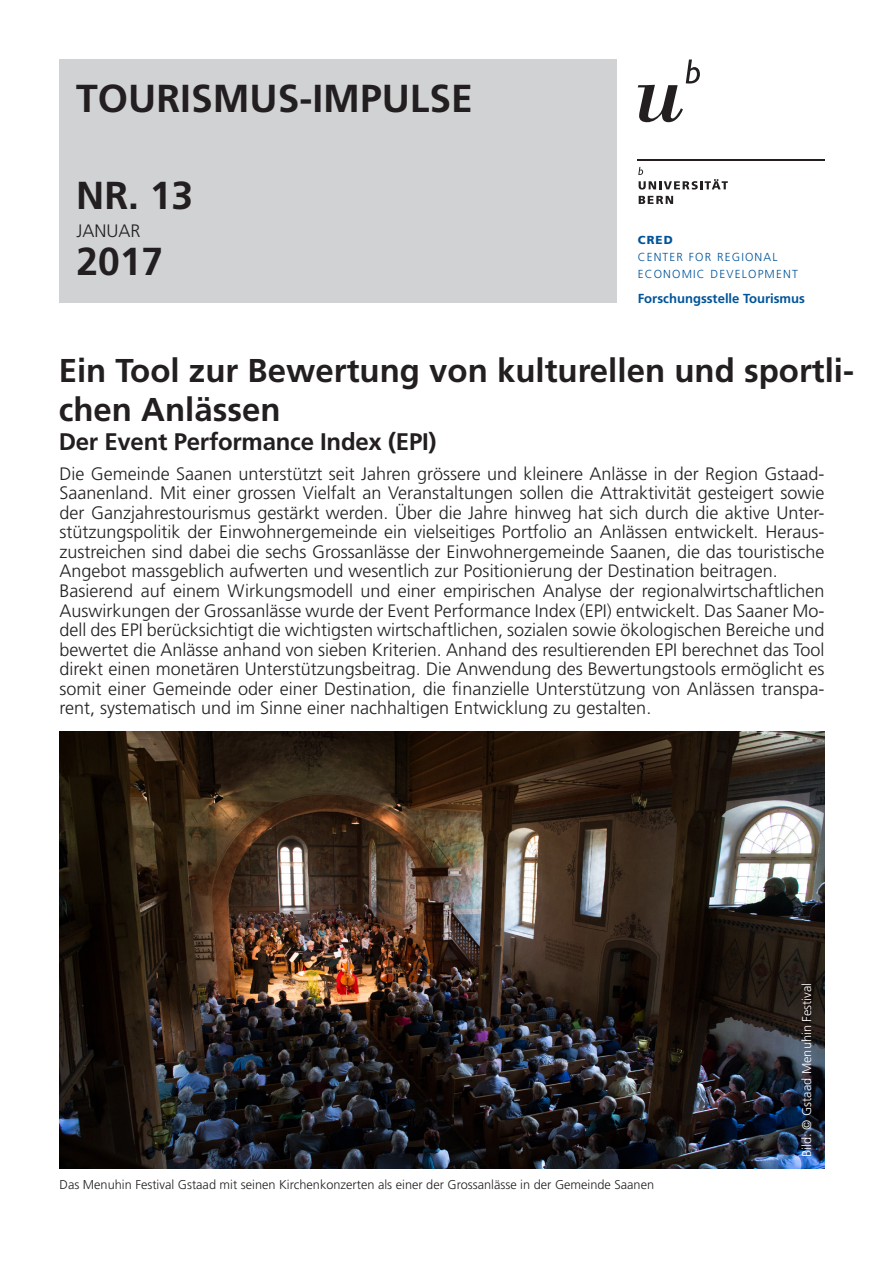
<style>
.page{position:relative;width:893px;height:1263px;background:#fff}
.page>*{position:absolute;margin:0;border:0;box-sizing:border-box;transform-origin:0 0}
.t1{font:700 39px "Frutiger";color:#231f20}
.Haupttitel_Frutiger{font:700 33px/39.6px "Frutiger";color:#231f20}
.Untertitel_Frutiger{font:700 24px "Frutiger";letter-spacing:-.01em;color:#231f20}
.Lead_Frutiger_Light{font:300 18px/19.5px "Frutiger";color:#231f20;text-align:justify}
.t2{font:700 13.05px "Frutiger";color:#01549a}
.Bildlegende_Frutiger{font:300 12.75px "Frutiger";color:#231f20}
.Bildlegende_Frutiger-2{font:300 12.75px "Frutiger";color:#fff}
.t3{font:300 11.7px/16.8px "Frutiger";letter-spacing:.1em;color:#01549a}
.t4{font:900 11.7px "Frutiger";color:#01549a}
</style>
<div class="page">
<div style="left:60px;top:60px;width:557px;height:243px;background:#d1d2d4"></div>
<svg style="left:638px;top:60px;width:62px;height:62px"></svg>
<hr style="left:638px;top:159px;width:187px;height:2px;background:#231f20">
<svg style="left:638px;top:167px;width:90px;height:23px"></svg>
<svg style="left:639px;top:196px;width:34px;height:8px"></svg>
<img style="left:60px;top:732px;width:765px;height:436px">
<h1 class="t1" style="left:76px;top:76px;width:398px">TOURISMUS-IMPULSE</h1>
<p class="t1" style="left:76px;top:173px;width:119px">NR. 13</p>
<p class="Lead_Frutiger_Light" style="left:77px;top:221px;width:66px">JANUAR</p>
<p class="t1" style="left:77px;top:238px;width:88px">2017</p>
<p class="t4" style="left:638px;top:233px;width:37px">CRED</p>
<p class="t3" style="left:638px;top:249px;width:162px">CENTER FOR REGIONAL<br>ECONOMIC DEVELOPMENT</p>
<p class="t2" style="left:638px;top:291px;width:169px">Forschungsstelle Tourismus</p>
<p class="Haupttitel_Frutiger" style="left:59px;top:350px;width:797px">Ein Tool zur Bewertung von kulturellen und sportli&shy;chen Anlässen</p>
<p class="Untertitel_Frutiger" style="left:59px;top:428px;width:379px">Der Event Performance Index (EPI)</p>
<p class="Lead_Frutiger_Light" style="left:60px;top:464px;width:767px">Die Gemeinde Saanen unterstützt seit Jahren grössere und kleinere Anlässe in der Region Gstaad-Saanenland. Mit einer grossen Vielfalt an Veranstaltungen sollen die Attraktivität gesteigert sowie der Ganzjahrestourismus gestärkt werden. Über die Jahre hinweg hat sich durch die aktive Unter&shy;stützungspolitik der Einwohnergemeinde ein vielseitiges Portfolio an Anlässen entwickelt. Heraus&shy;zustreichen sind dabei die sechs Grossanlässe der Einwohnergemeinde Saanen, die das touristische Angebot massgeblich aufwerten und wesentlich zur Positionierung der Destination beitragen.</p>
<p class="Lead_Frutiger_Light" style="left:60px;top:581px;width:766px">Basierend auf einem Wirkungsmodell und einer empirischen Analyse der regionalwirtschaftlichen Auswirkungen der Grossanlässe wurde der Event Performance Index (EPI) entwickelt. Das Saaner Mo&shy;dell des EPI berücksichtigt die wichtigsten wirtschaftlichen, sozialen sowie ökologischen Bereiche und bewertet die Anlässe anhand von sieben Kriterien. Anhand des resultierenden EPI berechnet das Tool direkt einen monetären Unterstützungsbeitrag. Die Anwendung des Bewertungstools ermöglicht es somit einer Gemeinde oder einer Destination, die finanzielle Unterstützung von Anlässen transpa&shy;rent, systematisch und im Sinne einer nachhaltigen Entwicklung zu gestalten.</p>
<p class="Bildlegende_Frutiger" style="left:60px;top:1177px;width:596px">Das Menuhin Festival Gstaad mit seinen Kirchenkonzerten als einer der Grossanlässe in der Gemeinde Saanen</p>
<p class="Bildlegende_Frutiger-2" style="left:799px;top:1157px;width:175px;rotate:-90deg">Bild: © Gstaad Menuhin Festival</p>
</div>
